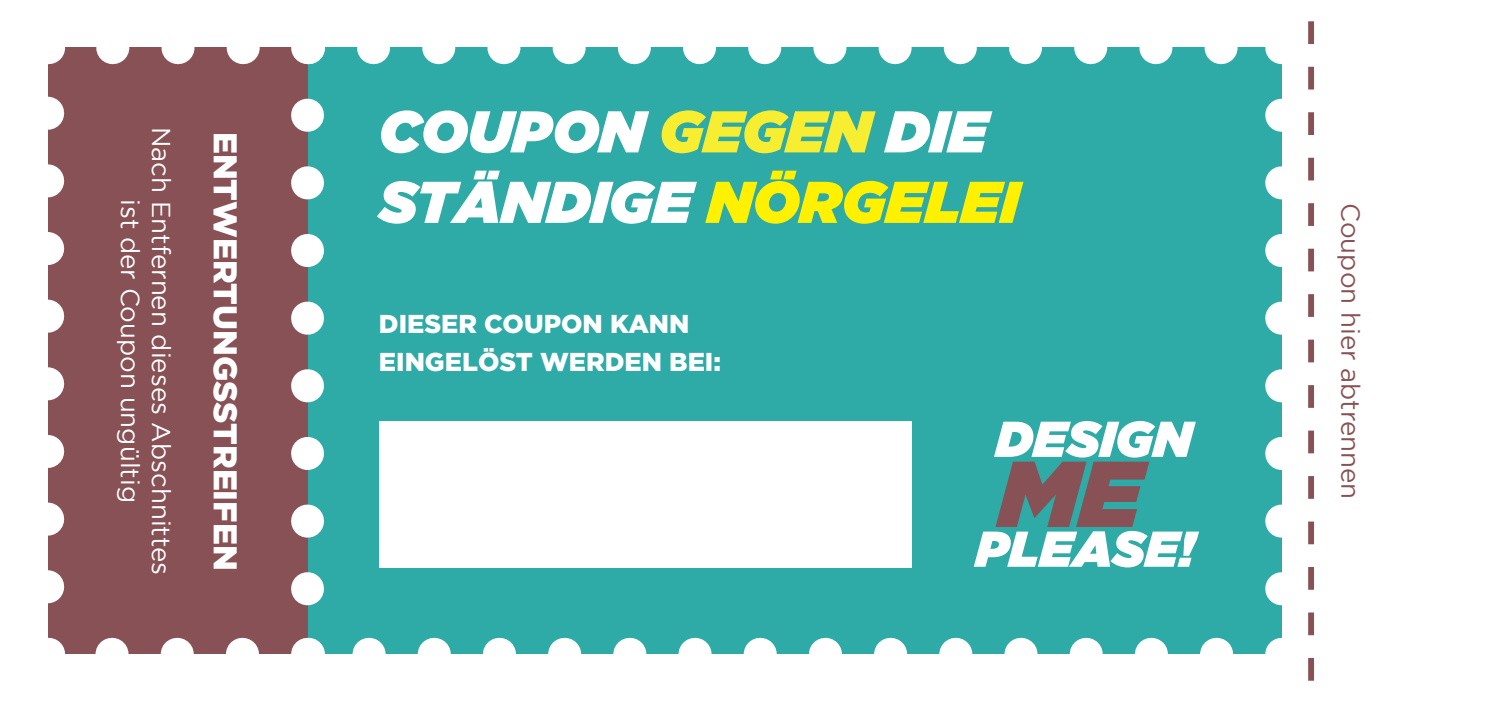
<style>
.page{position:relative;width:1489px;height:702px;background:#fff}
.page>*{position:absolute;margin:0;border:0;box-sizing:border-box;transform-origin:0 0}
.t1{font:italic 900 58.75px "Gotham";color:#fff}
.t2{font:900 33px "Gotham";color:#fff}
.t3{font:25.75px "Gotham";color:#fff}
.Optimaler_Blocksatz{font:900 25.75px "Gotham";color:#fff}
.t4{font:25.75px "Gotham";color:#875155}
.s1{color:#f7ee32}
.s2{color:#fff101}
</style>
<div class="page">
<div style="left:48px;top:48px;width:1233px;height:606px;background:#2eaaa7"></div>
<svg style="left:1265px;top:115px;width:17px;height:505px"></svg>
<div style="left:48px;top:48px;width:259px;height:606px;background:#875155"></div>
<svg style="left:291px;top:115px;width:33px;height:505px"></svg>
<svg style="left:95px;top:637px;width:1121px;height:17px"></svg>
<svg style="left:48px;top:96px;width:16px;height:491px"></svg>
<svg style="left:113px;top:47px;width:1136px;height:17px"></svg>
<hr style="left:307px;top:637px;width:1px;height:33px;background:#fff">
<hr style="left:48px;top:637px;width:1px;height:33px;background:#fff">
<hr style="left:48px;top:31px;width:1px;height:33px;background:#fff">
<hr style="left:307px;top:31px;width:1px;height:33px;background:#fff">
<svg style="left:1308px;top:21px;width:5px;height:659px"></svg>
<div style="left:379px;top:421px;width:532px;height:146px;background:#fff"></div>
<svg style="left:973px;top:421px;width:225px;height:146px"></svg>
<p class="t1" style="left:379px;top:97px;width:610px">COUPON <span class="s1">GEGEN</span> DIE</p>
<p class="t1" style="left:379px;top:168px;width:641px">STÄNDIGE <span class="s2">NÖRGELEI</span></p>
<p class="t3" style="left:176px;top:127px;width:449px;rotate:90deg">Nach Entfernen dieses Abschnittes</p>
<p class="t2" style="left:244px;top:132px;width:440px;rotate:90deg">ENTWERTUNGSSTREIFEN</p>
<p class="t3" style="left:145px;top:199px;width:305px;rotate:90deg">ist der Coupon ungültig</p>
<p class="t4" style="left:1364px;top:203px;width:297px;rotate:90deg">Coupon hier abtrennen</p>
<p class="Optimaler_Blocksatz" style="left:379px;top:309px;width:312px">DIESER COUPON KANN</p>
<p class="Optimaler_Blocksatz" style="left:379px;top:347px;width:343px">EINGELÖST WERDEN BEI:</p>
</div>
